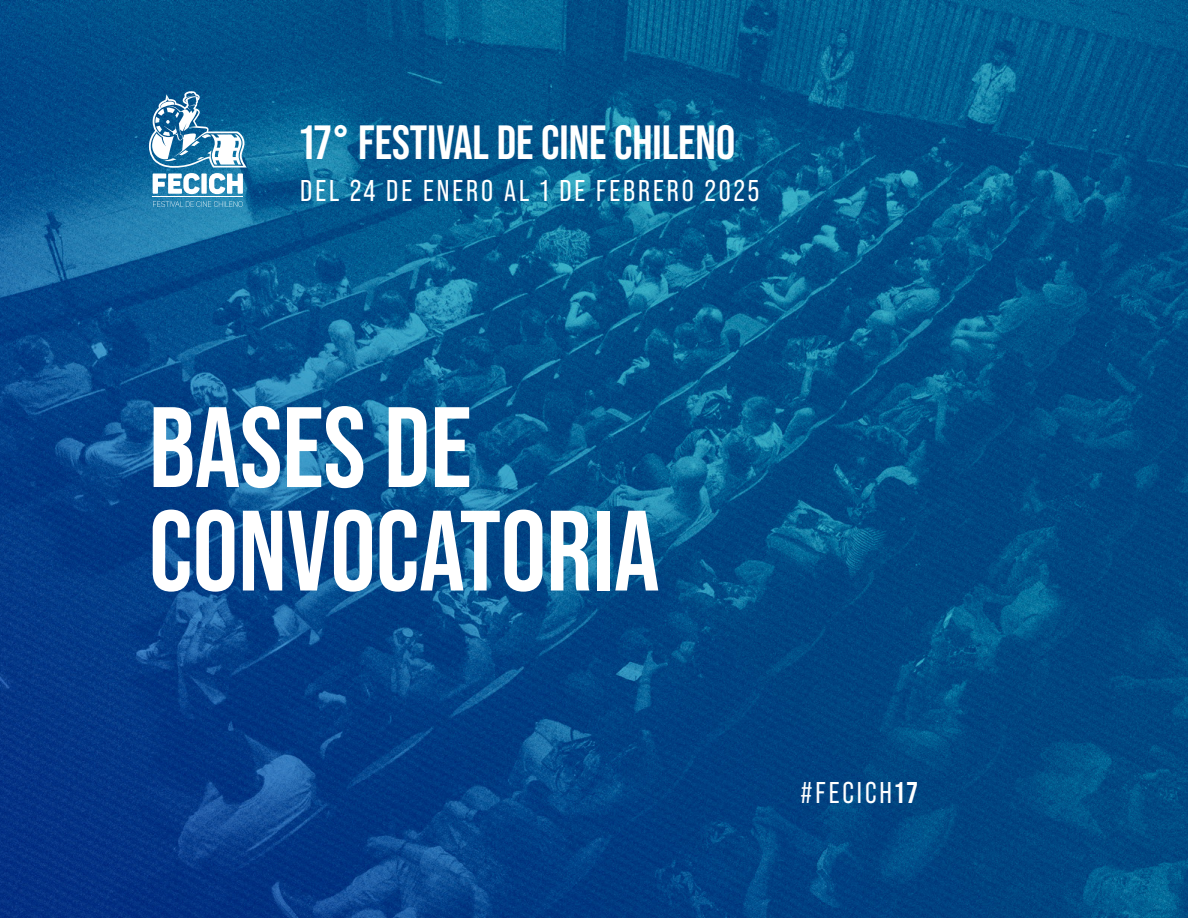
<style>
.page{position:relative;width:1188px;height:918px;background:#fff}
.page>*{position:absolute;margin:0;border:0;box-sizing:border-box;transform-origin:0 0}
.t1{font:700 114px/103.5px "Bebas Neue Pro";color:#fff}
.t2{font:700 48px "Bebas Neue Pro";color:#fff}
.t3{font:30px "Bebas Neue Pro";letter-spacing:.1em;color:#fff}
.s1{font-weight:700}
</style>
<div class="page">
<img style="left:0;top:0;width:1188px;height:918px">
<div style="left:1111px;top:826px;width:44px;height:43px;background:#014882;border-radius:50%"></div>
<svg style="left:149px;top:90px;width:98px;height:104px"></svg>
<svg style="left:153px;top:201px;width:89px;height:6px"></svg>
<hr style="left:152px;top:196px;width:91px;height:1px;background:#fff">
<h2 class="t2" style="left:300px;top:114px;width:436px">17° FESTIVAL DE CINE CHILENO</h2>
<p class="t3" style="left:300px;top:174px;width:461px">DEL 24 DE ENERO AL 1 DE FEBRERO 2025</p>
<h1 class="t1" style="left:149px;top:394px;width:512px">BASES DE<br>CONVOCATORIA</h1>
<p class="t3" style="left:801px;top:776px;width:118px">#FECICH<span class="s1">17</span></p>
</div>
